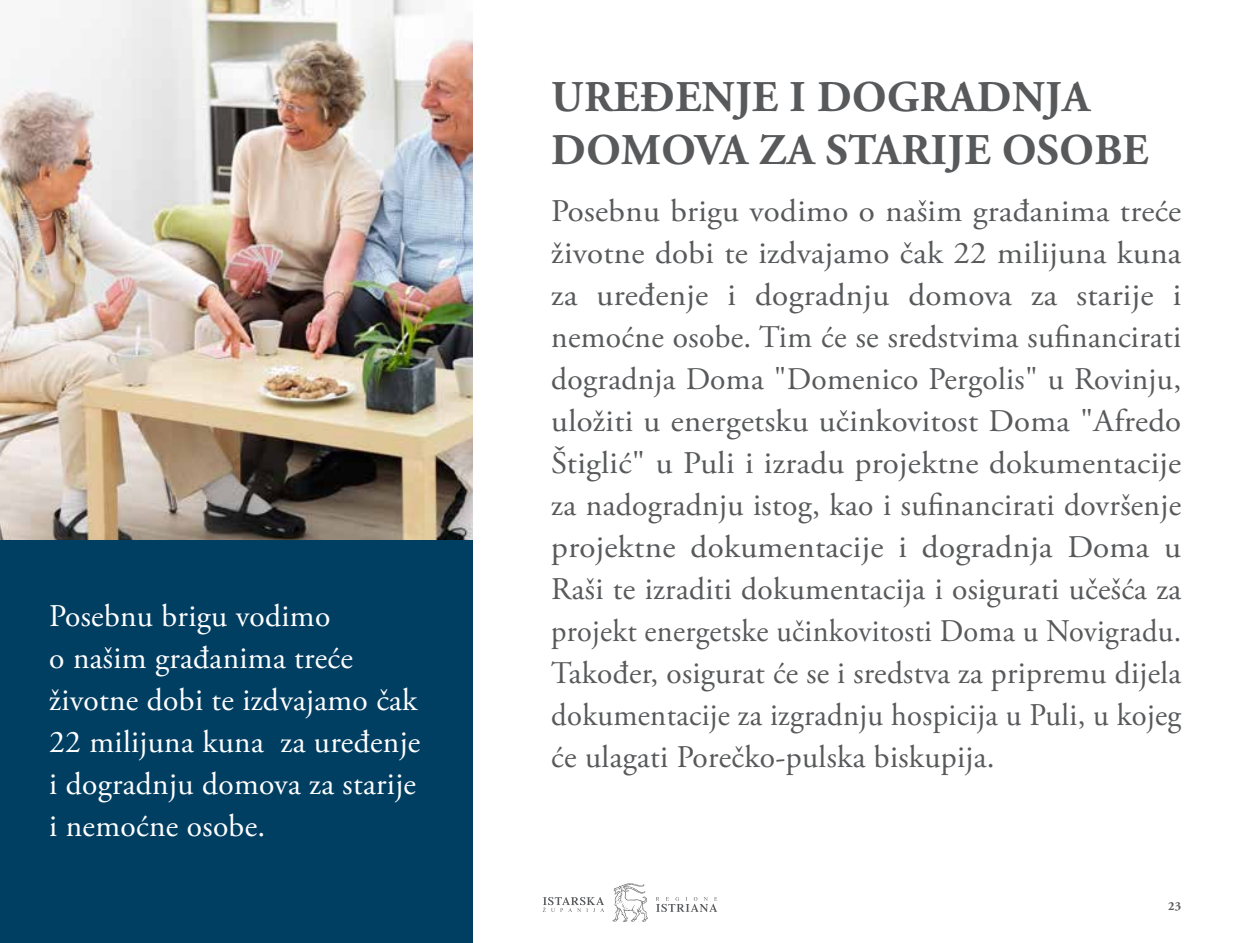
<style>
.page{position:relative;width:1260px;height:943px;background:#fff}
.page>*{position:absolute;margin:0;border:0;box-sizing:border-box;transform-origin:0 0}
.t1{font:700 43.75px/52.5px "Adobe Garamond Pro";letter-spacing:.01em;color:#58595b}
.t2{font:31.5px/42px "Adobe Garamond Pro";letter-spacing:-.01em;color:#58595b;text-align:justify;scale:1.05 1}
.t3{font:31.5px/42px "Adobe Garamond Pro";letter-spacing:.01em;color:#fff}
.t4{font:700 12.25px "Adobe Garamond Pro";color:#58595b}
</style>
<div class="page">
<svg style="left:612px;top:883px;width:36px;height:38px"></svg>
<svg style="left:543px;top:897px;width:61px;height:15px"></svg>
<svg style="left:656px;top:897px;width:61px;height:15px"></svg>
<img style="left:0;top:0;width:472px;height:541px">
<div style="left:0;top:541px;width:472px;height:402px;background:#003e62"></div>
<p class="t3" style="left:49px;top:596px;width:373px">Posebnu brigu vodimo<br>o našim građanima treće životne dobi te izdvajamo čak<br>22 milijuna kuna za uređenje i dogradnju domova za starije i nemoćne osobe.</p>
<h1 class="t1" style="left:551px;top:72px;width:540px">UREĐENJE I DOGRADNJA<br>DOMOV</h1>
<h1 class="t1" style="left:721px;top:124px;width:429px">A ZA STARIJE OSOBE</h1>
<p class="t2" style="left:551px;top:191px;width:602px">Posebnu brigu vodimo o našim građanima treće životne dobi te izdvajamo čak 22 milijuna kuna za uređenje i dogradnju domova za starije i nemoćne osobe. Tim će se sredstvima sufinancirati dogradnja Doma "Domenico Pergolis" u Rovinju, uložiti u energetsku učinkovitost Doma "Afredo Štiglić" u Puli i izradu projektne dokumentacije za nadogradnju istog, kao i sufinancirati dovršenje projektne dokumentacije i dogradnja Doma u Raši te izraditi dokumentacija i osigurati učešća za projekt energetske učinkovitosti Doma u Novigradu.<br>Također, osigurat će se i sredstva za pripremu dijela dokumentacije za izgradnju hospicija u Puli, u kojeg će ulagati Porečko-pulska biskupija.</p>
<p class="t4" style="left:1168px;top:898px;width:14px">23</p>
</div>
